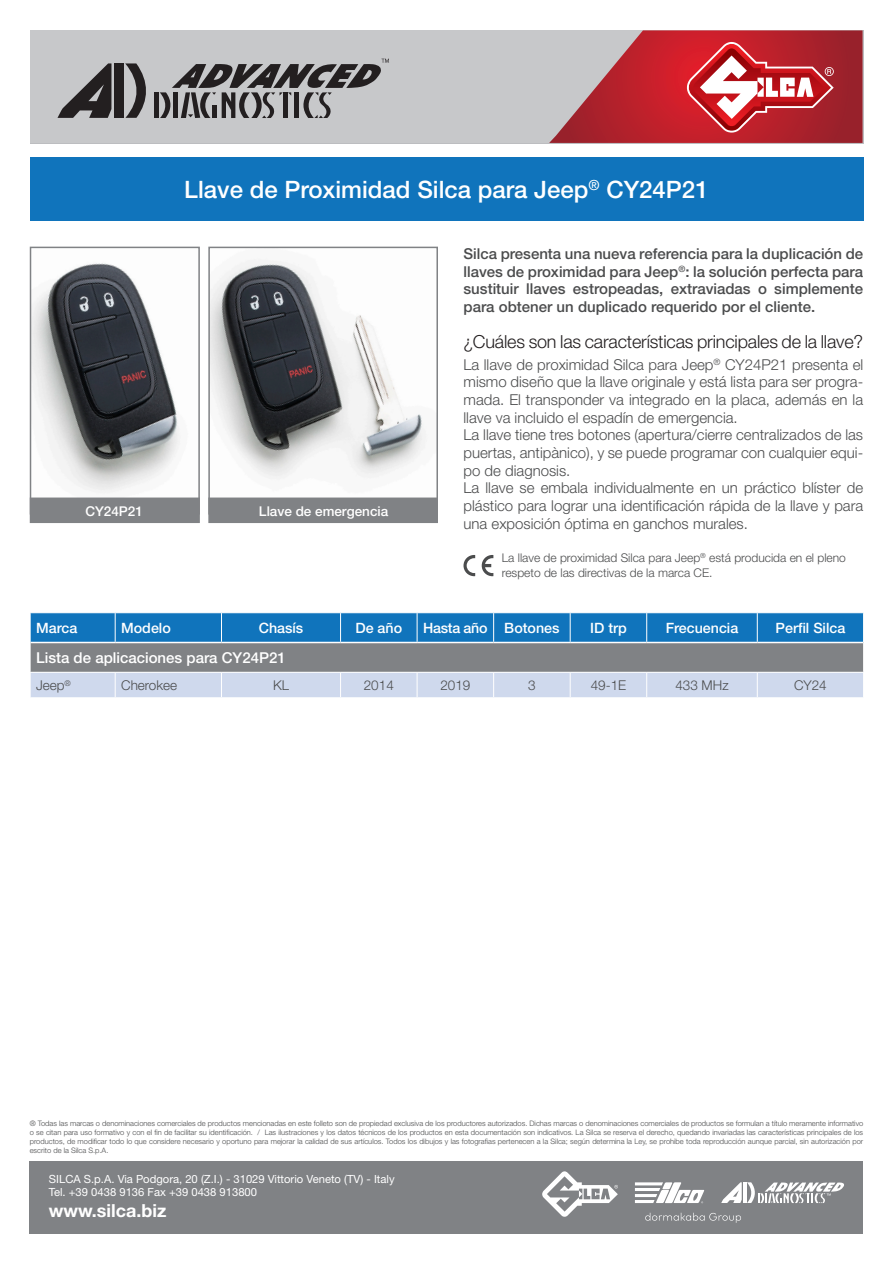
<style>
.page{position:relative;width:893px;height:1263px;background:#fff}
.page>*{position:absolute;margin:0;border:0;box-sizing:border-box;transform-origin:0 0}
.t1{font:500 24px "Helvetica Neue";color:#fff}
.t2{font:300 18px "Helvetica Neue";letter-spacing:-.01em;color:#231f20}
.t3{font:700 18px "Helvetica Neue";color:#fff}
.t4{font:300 15px/17.7px "Helvetica Neue";color:#4b4c4d}
.t5{font:500 15px/17.7px "Helvetica Neue";color:#4b4c4d;text-align:justify}
.t6{font:500 15px "Helvetica Neue";color:#fff}
.t7{font:500 14.25px "Helvetica Neue";color:#fff}
.t8{font:300 13.5px "Helvetica Neue";color:#4b4c4d}
.t9{font:500 13.5px "Helvetica Neue";color:#fff}
.t10{font:300 12px/14.4px "Helvetica Neue";color:#4b4c4d}
.t11{font:11.25px/12.8px "Helvetica Neue";color:#fff}
.t12{font:300 7.5px/9px "Helvetica Neue";color:#4b4c4d;text-align:justify}
</style>
<div class="page">
<div style="left:30px;top:30px;width:832px;height:113px;background:#c7c8ca"></div>
<svg style="left:549px;top:30px;width:313px;height:113px;background:#bf4b53"></svg>
<svg style="left:57px;top:63px;width:54px;height:55px"></svg>
<div style="left:114px;top:63px;width:10px;height:55px;background:#231f20"></div>
<svg style="left:125px;top:63px;width:21px;height:55px"></svg>
<div style="left:154px;top:92px;width:5px;height:26px;background:#231f20"></div>
<svg style="left:160px;top:59px;width:229px;height:59px"></svg>
<div style="left:30px;top:1161px;width:833px;height:72px;background:#808285"></div>
<svg style="left:645px;top:1213px;width:96px;height:10px"></svg>
<svg style="left:635px;top:1182px;width:69px;height:21px"></svg>
<svg style="left:721px;top:1182px;width:123px;height:21px"></svg>
<svg style="left:542px;top:1171px;width:76px;height:46px"></svg>
<div style="left:30px;top:157px;width:833px;height:64px;background:#1074bc"></div>
<img style="left:33px;top:263px;width:147px;height:230px">
<div style="left:30px;top:247px;width:170px;height:267px;border:2px solid #808285"></div>
<img style="left:211px;top:259px;width:216px;height:221px">
<div style="left:208px;top:247px;width:230px;height:267px;border:2px solid #808285"></div>
<div style="left:30px;top:497px;width:170px;height:26px;background:#808285;border:2px solid #808285"></div>
<div style="left:208px;top:497px;width:230px;height:26px;background:#808285;border:2px solid #808285"></div>
<svg style="left:463px;top:555px;width:30px;height:21px"></svg>
<div style="left:30px;top:642px;width:834px;height:30px;background:#808285"></div>
<hr style="left:30px;top:642px;width:1px;height:30px;background:#fff">
<hr style="left:863px;top:642px;width:1px;height:30px;background:#fff">
<svg style="left:30px;top:613px;width:834px;height:29px;background:#1778bd"></svg>
<div style="left:30px;top:673px;width:833px;height:25px;background:#cfd9ed"></div>
<hr style="left:30px;top:697px;width:85px;height:1px;background:#fff">
<hr style="left:115px;top:697px;width:106px;height:1px;background:#fff">
<hr style="left:221px;top:697px;width:120px;height:1px;background:#fff">
<hr style="left:341px;top:697px;width:76px;height:1px;background:#fff">
<hr style="left:417px;top:697px;width:77px;height:1px;background:#fff">
<hr style="left:494px;top:697px;width:77px;height:1px;background:#fff">
<hr style="left:646px;top:697px;width:111px;height:1px;background:#fff">
<hr style="left:757px;top:697px;width:107px;height:1px;background:#fff">
<hr style="left:31px;top:642px;width:84px;height:1px;background:#fff">
<hr style="left:115px;top:642px;width:106px;height:1px;background:#fff">
<hr style="left:221px;top:642px;width:120px;height:1px;background:#fff">
<hr style="left:341px;top:642px;width:76px;height:1px;background:#fff">
<hr style="left:417px;top:642px;width:77px;height:1px;background:#fff">
<hr style="left:494px;top:642px;width:76px;height:1px;background:#fff">
<hr style="left:570px;top:642px;width:77px;height:1px;background:#fff">
<hr style="left:647px;top:642px;width:110px;height:1px;background:#fff">
<hr style="left:757px;top:642px;width:106px;height:1px;background:#fff">
<h1 class="t1" style="left:184px;top:175px;width:526px">Llave de Proximidad Silca para Jeep<sup>®</sup> CY24P21</h1>
<h3 class="t9" style="left:85px;top:503px;width:59px">CY24P21</h3>
<h3 class="t9" style="left:259px;top:503px;width:131px">Llave de emergencia</h3>
<h3 class="t5" style="left:463px;top:245px;width:401px">Silca presenta una nueva referencia para la duplicación de llaves de proximidad para Jeep<sup>®</sup>: la solución perfecta para sustituir llaves estropeadas, extraviadas o simplemente para obtener un duplicado requerido por el cliente.</h3>
<h2 class="t2" style="left:463px;top:330px;width:401px">¿Cuáles son las características principales de la llave?</h2>
<p class="t4" style="left:463px;top:355px;width:401px">La llave de proximidad Silca para Jeep<sup>®</sup> CY24P21 presenta el mismo diseño que la llave originale y está lista para ser progra&shy;mada. El transponder va integrado en la placa, además en la llave va incluido el espadín de emergencia.<br>La llave tiene tres botones (apertura/cierre centralizados de las puertas, antipànico), y se puede programar con cualquier equi&shy;po de diagnosis.<br>La llave se embala individualmente en un práctico blíster de plástico para lograr una identificación rápida de la llave y para una exposición óptima en ganchos murales.</p>
<h3 class="t10" style="left:502px;top:550px;width:346px">La llave de proximidad Silca para Jeep<sup>®</sup> está producida en el pleno respeto de las directivas de la marca CE.</h3>
<h3 class="t7" style="left:36px;top:620px;width:43px">Marca</h3>
<h3 class="t7" style="left:121px;top:620px;width:51px">Modelo</h3>
<h3 class="t7" style="left:259px;top:620px;width:46px">Chasís</h3>
<h3 class="t7" style="left:355px;top:620px;width:48px">De año</h3>
<h3 class="t7" style="left:423px;top:620px;width:138px">Hasta año Botones</h3>
<h3 class="t7" style="left:590px;top:620px;width:38px">ID trp</h3>
<h3 class="t7" style="left:666px;top:620px;width:74px">Frecuencia</h3>
<h3 class="t7" style="left:776px;top:620px;width:71px">Perfil Silca</h3>
<h3 class="t6" style="left:36px;top:649px;width:251px">Lista de aplicaciones para CY24P21</h3>
<h3 class="t8" style="left:36px;top:677px;width:36px">Jeep<sup>®</sup></h3>
<h3 class="t8" style="left:121px;top:677px;width:58px">Cherokee</h3>
<h3 class="t8" style="left:273px;top:677px;width:17px">KL</h3>
<h3 class="t8" style="left:364px;top:677px;width:32px">2014</h3>
<h3 class="t8" style="left:440px;top:677px;width:32px">2019</h3>
<h3 class="t8" style="left:528px;top:677px;width:9px">3</h3>
<h3 class="t8" style="left:591px;top:677px;width:37px">49-1E</h3>
<h3 class="t8" style="left:675px;top:677px;width:55px">433 MHz</h3>
<h3 class="t8" style="left:794px;top:677px;width:34px">CY24</h3>
<p class="t12" style="left:30px;top:1119px;width:835px">® Todas las marcas o denominaciones comerciales de productos mencionadas en este folleto son de propiedad exclusiva de los productores autorizados. Dichas marcas o denominaciones comerciales de productos se formulan a título meramente informativo o se citan para uso formativo y con el fin de facilitar su identificación. / Las ilustraciones y los datos técnicos de los productos en esta documentación son indicativos. La Silca se reserva el derecho, quedando invariadas las características principales de los productos, de modificar todo lo que considere necesario y oportuno para mejorar la calidad de sus artículos. Todos los dibujos y las fotografias pertenecen a la Silca; según determina la Ley, se prohibe toda reproducción aunque parcial, sin autorización por escrito de la Silca S.p.A.</p>
<h3 class="t11" style="left:49px;top:1172px;width:347px">SILCA S.p.A. Via Podgora, 20 (Z.I.) - 31029 Vittorio Veneto (TV) - Italy<br>Tel. +39 0438 9136 Fax +39 0438 913800</h3>
<h2 class="t3" style="left:49px;top:1200px;width:119px">www.silca.biz</h2>
</div>
